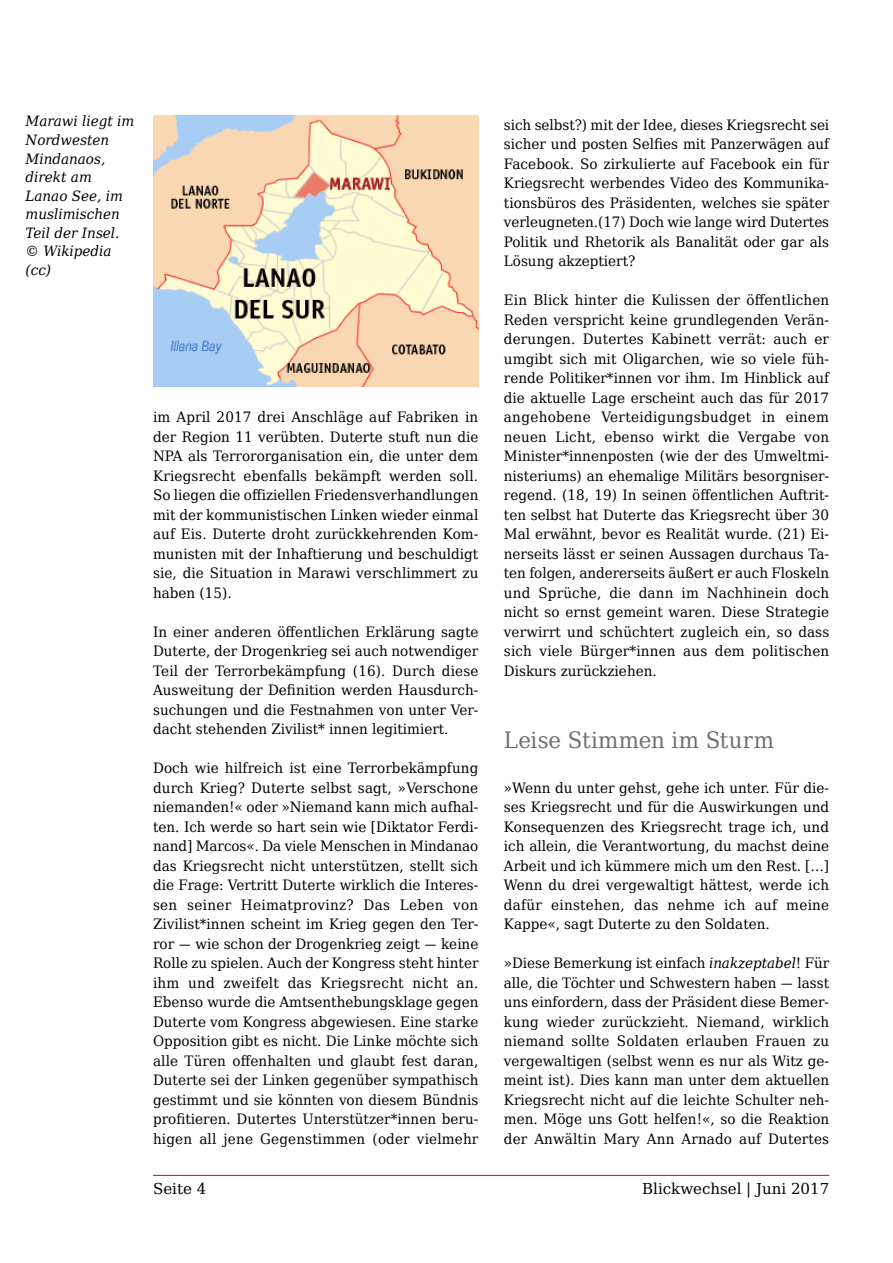
<style>
.page{position:relative;width:893px;height:1263px;background:#fff}
.page>*{position:absolute;margin:0;border:0;box-sizing:border-box;transform-origin:0 0}
.Zwischen_1{font:22.5px "DejaVu Serif";letter-spacing:.01em;color:#706f6f;scale:.95 1}
.t1{font:15px "DejaVu Serif";color:#000}
.B{font:14.25px/19.5px "DejaVu Serif";color:#000;text-align:justify;scale:.95 1}
.B_1_-A{font:14.25px/19.5px "DejaVu Serif";color:#000;text-align:justify;scale:.95 1}
.t2{font:italic 14.25px/18.6px "DejaVu Serif";color:#000;scale:.95 1}
.s1{font-style:italic}
</style>
<div class="page">
<hr style="left:153px;top:1175px;width:676px;height:1px;background:#e3051b">
<img style="left:153px;top:116px;width:325px;height:271px">
<p class="t2" style="left:26px;top:112px;width:116px">Marawi liegt im<br>Nordwesten<br>Mindanaos, direkt am<br>Lanao See, im muslimischen<br>Teil der Insel. © Wikipedia (cc)</p>
<p class="B" style="left:504px;top:115px;width:344px">sich selbst?) mit der Idee, dieses Kriegsrecht sei sicher und posten Selfies mit Panzerwägen auf Facebook. So zirkulierte auf Facebook ein für Kriegsrecht werbendes Video des Kommunika&shy;tionsbüros des Präsidenten, welches sie später verleugneten.(17) Doch wie lange wird Dutertes Politik und Rhetorik als Banalität oder gar als Lösung akzeptiert?</p>
<p class="B" style="left:504px;top:290px;width:344px">Ein Blick hinter die Kulissen der öffentlichen Reden verspricht keine grundlegenden Verän&shy;derungen. Dutertes Kabinett verrät: auch er umgibt sich mit Oligarchen, wie so viele füh&shy;rende Politiker*innen vor ihm. Im Hinblick auf die aktuelle Lage erscheint auch das für 2017 angehobene Verteidigungsbudget in einem neuen Licht, ebenso wirkt die Vergabe von Minister*innenposten (wie der des Umweltmi&shy;nisteriums) an ehemalige Militärs besorgniser&shy;regend. (18, 19) In seinen öffentlichen Auftrit&shy;ten selbst hat Duterte das Kriegsrecht über 30<br>Mal erwähnt, bevor es Realität wurde. (21) Ei&shy;nerseits lässt er seinen Aussagen durchaus Ta&shy;ten folgen, andererseits äußert er auch Floskeln und Sprüche, die dann im Nachhinein doch nicht so ernst gemeint waren. Diese Strategie verwirrt und schüchtert zugleich ein, so dass sich viele Bürger*innen aus dem politischen Diskurs zurückziehen.</p>
<p class="B" style="left:153px;top:407px;width:344px">im April 2017 drei Anschläge auf Fabriken in der Region 11 verübten. Duterte stuft nun die NPA als Terrororganisation ein, die unter dem Kriegsrecht ebenfalls bekämpft werden soll.<br>So liegen die offiziellen Friedensverhandlungen mit der kommunistischen Linken wieder einmal auf Eis. Duterte droht zurückkehrenden Kom&shy;munisten mit der Inhaftierung und beschuldigt sie, die Situation in Marawi verschlimmert zu haben (15).</p>
<p class="B" style="left:153px;top:622px;width:344px">In einer anderen öffentlichen Erklärung sagte Duterte, der Drogenkrieg sei auch notwendiger Teil der Terrorbekämpfung (16). Durch diese Ausweitung der Definition werden Hausdurch&shy;suchungen und die Festnahmen von unter Ver&shy;dacht stehenden Zivilist* innen legitimiert.</p>
<p class="B" style="left:153px;top:758px;width:344px">Doch wie hilfreich ist eine Terrorbekämpfung durch Krieg? Duterte selbst sagt, »Verschone niemanden!« oder »Niemand kann mich aufhal&shy;ten. Ich werde so hart sein wie [Diktator Ferdi&shy;nand] Marcos«. Da viele Menschen in Mindanao das Kriegsrecht nicht unterstützen, stellt sich die Frage: Vertritt Duterte wirklich die Interes&shy;sen seiner Heimatprovinz? Das Leben von Zivilist*innen scheint im Krieg gegen den Ter&shy;ror <span class="s1">–</span> wie schon der Drogenkrieg zeigt <span class="s1">–</span> keine Rolle zu spielen. Auch der Kongress steht hinter ihm und zweifelt das Kriegsrecht nicht an.<br>Ebenso wurde die Amtsenthebungsklage gegen Duterte vom Kongress abgewiesen. Eine starke Opposition gibt es nicht. Die Linke möchte sich alle Türen offenhalten und glaubt fest daran, Duterte sei der Linken gegenüber sympathisch gestimmt und sie könnten von diesem Bündnis profitieren. Dutertes Unterstützer*innen beru&shy;higen all jene Gegenstimmen (oder vielmehr</p>
<h2 class="Zwischen_1" style="left:504px;top:723px;width:286px">Leise Stimmen im Sturm</h2>
<p class="B_1_-A" style="left:504px;top:778px;width:344px">»Wenn du unter gehst, gehe ich unter. Für die&shy;ses Kriegsrecht und für die Auswirkungen und Konsequenzen des Kriegsrecht trage ich, und ich allein, die Verantwortung, du machst deine Arbeit und ich kümmere mich um den Rest. […] Wenn du drei vergewaltigt hättest, werde ich dafür einstehen, das nehme ich auf meine Kappe«, sagt Duterte zu den Soldaten.</p>
<p class="B" style="left:504px;top:953px;width:344px">»Diese Bemerkung ist einfach <span class="s1">inakzeptabel</span>! Für alle, die Töchter und Schwestern haben <span class="s1">–</span> lasst uns einfordern, dass der Präsident diese Bemer&shy;kung wieder zurückzieht. Niemand, wirklich niemand sollte Soldaten erlauben Frauen zu vergewaltigen (selbst wenn es nur als Witz ge&shy;meint ist). Dies kann man unter dem aktuellen Kriegsrecht nicht auf die leichte Schulter neh&shy;men. Möge uns Gott helfen!«, so die Reaktion der Anwältin Mary Ann Arnado auf Dutertes</p>
<p class="t1" style="left:153px;top:1177px;width:55px">Seite 4</p>
<p class="t1" style="left:642px;top:1177px;width:188px">Blickwechsel | Juni 2017</p>
</div>
